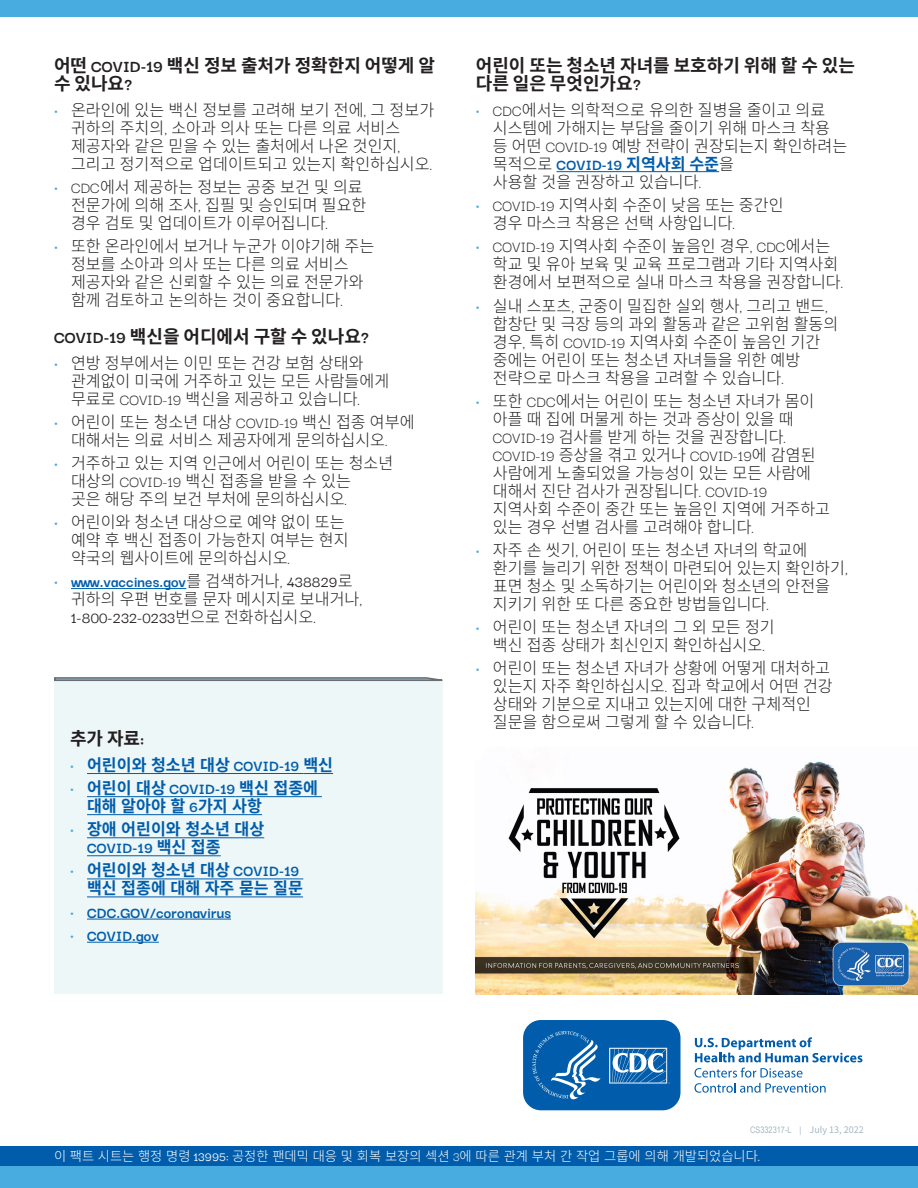
<style>
.page{position:relative;width:918px;height:1188px;background:#fff}
.page>*{position:absolute;margin:0;border:0;box-sizing:border-box;transform-origin:0 0}
.t1{font:700 18px/18.8px "Noto Sans CJ Kkr";color:#231f20}
.t2{font:300 16.5px/18px "Noto Sans CJ Kkr";color:#231f20}
.t3{font:700 16.5px/18px "Noto Sans CJ Kkr";color:#015dab}
.t4{font:700 16.5px "Darker Grotesque";letter-spacing:.01em;color:#015dab}
.P_references{font:300 13.5px "Noto Sans CJ Kkr";color:#fff}
.t5{font:9px "Arial Narrow";color:#a3b7c1}
.s1{font-family:"Darker Grotesque"}
.s2{font-family:"Darker Grotesque";font-weight:700;color:#48ace0}
.s3{font-family:"Darker Grotesque";font-weight:400}
.s4{font-family:"Darker Grotesque";font-weight:700;color:#015dab}
.s5{font-family:"Darker Grotesque";font-weight:500}
.s6{font-family:"Darker Grotesque";color:#48ace0}
.s7{color:#48ace0}
.s8{font-weight:700;color:#015dab}
.s9{font-family:"Noto Sans CJ Kkr"}
</style>
<div class="page">
<div style="left:1px;top:1167px;width:917px;height:21px;background:#48ace0"></div>
<div style="left:0;top:0;width:918px;height:17px;background:#48ace0"></div>
<div style="left:54px;top:680px;width:388px;height:314px;background:#edf7f8"></div>
<svg style="left:54px;top:677px;width:389px;height:5px"></svg>
<div style="left:0;top:1147px;width:918px;height:19px;background:#015dab"></div>
<hr style="left:71px;top:588px;width:115px;height:1px;background:#015dab">
<hr style="left:557px;top:171px;width:162px;height:1px;background:#015dab">
<hr style="left:87px;top:773px;width:143px;height:1px;background:#015dab">
<hr style="left:230px;top:773px;width:73px;height:1px;background:#015dab">
<hr style="left:303px;top:773px;width:30px;height:1px;background:#015dab">
<hr style="left:87px;top:796px;width:83px;height:1px;background:#015dab">
<hr style="left:170px;top:796px;width:66px;height:1px;background:#015dab">
<hr style="left:236px;top:796px;width:86px;height:1px;background:#015dab">
<hr style="left:87px;top:814px;width:102px;height:1px;background:#015dab">
<hr style="left:198px;top:814px;width:64px;height:1px;background:#015dab">
<hr style="left:87px;top:838px;width:177px;height:1px;background:#015dab">
<hr style="left:87px;top:856px;width:66px;height:1px;background:#015dab">
<hr style="left:153px;top:856px;width:68px;height:1px;background:#015dab">
<hr style="left:87px;top:879px;width:147px;height:1px;background:#015dab">
<hr style="left:234px;top:879px;width:65px;height:1px;background:#015dab">
<hr style="left:87px;top:897px;width:216px;height:1px;background:#015dab">
<hr style="left:87px;top:919px;width:144px;height:1px;background:#015dab">
<hr style="left:87px;top:942px;width:72px;height:1px;background:#015dab">
<svg style="left:695px;top:1037px;width:167px;height:25px"></svg>
<svg style="left:694px;top:1068px;width:132px;height:25px"></svg>
<svg style="left:523px;top:1020px;width:158px;height:91px;background:#2272b6"></svg>
<img style="left:476px;top:761px;width:442px;height:233px">
<h3 class="t1" style="left:54px;top:56px;width:383px">어떤 <span class="s1">COVID-19</span> 백신 정보 출처가 정확한지 어떻게 알 수 있나요<span class="s1">?</span></h3>
<p class="t2" style="left:71px;top:101px;width:365px;text-indent:-17px"><span class="s2">•</span> 온라인에 있는 백신 정보를 고려해 보기 전에<span class="s3">,</span> 그 정보가 귀하의 주치의<span class="s3">,</span> 소아과 의사 또는 다른 의료 서비스 제공자와 같은 믿을 수 있는 출처에서 나온 것인지<span class="s3">, </span>그리고 정기적으로 업데이트되고 있는지 확인하십시오<span class="s3">.</span></p>
<p class="t2" style="left:71px;top:179px;width:297px;text-indent:-17px"><span class="s2">•</span> <span class="s3">CDC</span>에서 제공하는 정보는 공중 보건 및 의료 전문가에 의해 조사<span class="s3">,</span> 집필 및 승인되며 필요한 경우 검토 및 업데이트가 이루어집니다<span class="s3">.</span></p>
<p class="t2" style="left:71px;top:238px;width:305px;text-indent:-17px"><span class="s2">•</span> 또한 온라인에서 보거나 누군가 이야기해 주는 정보를 소아과 의사 또는 다른 의료 서비스 제공자와 같은 신뢰할 수 있는 의료 전문가와 함께 검토하고 논의하는 것이 중요합니다<span class="s3">.</span></p>
<h3 class="t1" style="left:54px;top:327px;width:316px"><span class="s1">COVID-19</span> 백신을 어디에서 구할 수 있나요<span class="s1">?</span></h3>
<p class="t2" style="left:71px;top:354px;width:320px;text-indent:-17px"><span class="s2">•</span> 연방 정부에서는 이민 또는 건강 보험 상태와 관계없이 미국에 거주하고 있는 모든 사람들에게 무료로 <span class="s3">COVID-19</span> 백신을 제공하고 있습니다<span class="s3">.</span></p>
<p class="t2" style="left:71px;top:413px;width:345px;text-indent:-17px"><span class="s2">•</span> 어린이 또는 청소년 대상 <span class="s3">COVID-19</span> 백신 접종 여부에 대해서는 의료 서비스 제공자에게 문의하십시오<span class="s3">.</span></p>
<p class="t2" style="left:71px;top:454px;width:324px;text-indent:-17px"><span class="s2">•</span> 거주하고 있는 지역 인근에서 어린이 또는 청소년 대상의 <span class="s3">COVID-19</span> 백신 접종을 받을 수 있는<br>곳은 해당 주의 보건 부처에 문의하십시오<span class="s3">.</span></p>
<p class="t2" style="left:71px;top:513px;width:279px;text-indent:-17px"><span class="s2">•</span> 어린이와 청소년 대상으로 예약 없이 또는 예약 후 백신 접종이 가능한지 여부는 현지 약국의 웹사이트에 문의하십시오<span class="s3">.</span></p>
<p class="t2" style="left:71px;top:572px;width:293px;text-indent:-17px"><span class="s2">•</span> <span class="s4">www.vaccines.gov</span>를 검색하거나<span class="s3">,</span> <span class="s5">438829</span>로 귀하의 우편 번호를 문자 메시지로 보내거나<span class="s3">,<br></span><span class="s5">1-800-232-0233</span>번으로 전화하십시오<span class="s3">.</span></p>
<h3 class="t1" style="left:70px;top:730px;width:76px">추가 자료<span class="s1">:</span></h3>
<p class="t3" style="left:70px;top:756px;width:265px"><span class="s6">•</span> 어린이와 청소년 대상 <span class="s1">COVID-19</span> 백신</p>
<p class="t3" style="left:87px;top:779px;width:233px;text-indent:-17px"><span class="s6">•</span> 어린이 대상 <span class="s1">COVID-19</span> 백신 접종에 대해 알아야 할 <span class="s1">6</span>가지 사항</p>
<p class="t3" style="left:87px;top:821px;width:179px;text-indent:-17px"><span class="s6">•</span> 장애 어린이와 청소년 대상<br><span class="s1">COVID-19</span> 백신 접종</p>
<p class="t3" style="left:70px;top:862px;width:235px;text-align:right"><span class="s6">•</span> 어린이와 청소년 대상 <span class="s1">COVID-19 </span>백신 접종에 대해 자주 묻는 질문</p>
<p class="t4" style="left:70px;top:900px;width:163px"><span class="s7">•</span> CDC.GOV/coronavirus</p>
<p class="t4" style="left:70px;top:923px;width:90px"><span class="s7">•</span> COVID.gov</p>
<h3 class="t1" style="left:476px;top:56px;width:381px">어린이 또는 청소년 자녀를 보호하기 위해 할 수 있는 다른 일은 무엇인가요<span class="s1">?</span></h3>
<p class="t2" style="left:493px;top:101px;width:356px;text-indent:-17px"><span class="s2">•</span> <span class="s3">CDC</span>에서는 의학적으로 유의한 질병을 줄이고 의료 시스템에 가해지는 부담을 줄이기 위해 마스크 착용 등 어떤 <span class="s3">COVID-19</span> 예방 전략이 권장되는지 확인하려는 목적으로 <span class="s4">COVID-19</span> <span class="s8">지역사회 수준</span>을<br>사용할 것을 권장하고 있습니다<span class="s3">.</span></p>
<p class="t2" style="left:493px;top:197px;width:292px;text-indent:-17px"><span class="s2">•</span> <span class="s3">COVID-19</span> 지역사회 수준이 낮음 또는 중간인 경우 마스크 착용은 선택 사항입니다<span class="s3">.</span></p>
<p class="t2" style="left:493px;top:238px;width:352px;text-indent:-17px"><span class="s2">•</span> <span class="s3">COVID-19</span> 지역사회 수준이 높음인 경우<span class="s3">, CDC</span>에서는 학교 및 유아 보육 및 교육 프로그램과 기타 지역사회 환경에서 보편적으로 실내 마스크 착용을 권장합니다<span class="s3">.</span></p>
<p class="t2" style="left:493px;top:297px;width:347px;text-indent:-17px"><span class="s2">•</span> 실내 스포츠<span class="s3">,</span> 군중이 밀집한 실외 행사<span class="s3">,</span> 그리고 밴드<span class="s3">, </span>합창단 및 극장 등의 과외 활동과 같은 고위험 활동의 경우<span class="s3">,</span> 특히 <span class="s3">COVID-19</span> 지역사회 수준이 높음인 기간 중에는 어린이 또는 청소년 자녀들을 위한 예방 전략으로 마스크 착용을 고려할 수 있습니다<span class="s3">.</span></p>
<p class="t2" style="left:493px;top:392px;width:339px;text-indent:-17px"><span class="s2">•</span> 또한 <span class="s3">CDC</span>에서는 어린이 또는 청소년 자녀가 몸이 아플 때 집에 머물게 하는 것과 증상이 있을 때<br><span class="s3">COVID-19</span> 검사를 받게 하는 것을 권장합니다<span class="s3">.<br>COVID-19</span> 증상을 겪고 있거나 <span class="s3">COVID-19</span>에 감염된 사람에게 노출되었을 가능성이 있는 모든 사람에 대해서 진단 검사가 권장됩니다<span class="s3">. COVID-19 </span>지역사회 수준이 중간 또는 높음인 지역에 거주하고 있는 경우 선별 검사를 고려해야 합니다<span class="s3">.</span></p>
<p class="t2" style="left:493px;top:541px;width:356px;text-indent:-17px"><span class="s2">•</span> 자주 손 씻기<span class="s3">,</span> 어린이 또는 청소년 자녀의 학교에 환기를 늘리기 위한 정책이 마련되어 있는지 확인하기<span class="s3">, </span>표면 청소 및 소독하기는 어린이와 청소년의 안전을 지키기 위한 또 다른 중요한 방법들입니다<span class="s3">.</span></p>
<p class="t2" style="left:476px;top:618px;width:300px;text-align:center"><span class="s2">•</span> 어린이 또는 청소년 자녀의 그 외 모든 정기 백신 접종 상태가 최신인지 확인하십시오<span class="s3">.</span></p>
<p class="t2" style="left:493px;top:659px;width:341px;text-indent:-17px"><span class="s2">•</span> 어린이 또는 청소년 자녀가 상황에 어떻게 대처하고 있는지 자주 확인하십시오<span class="s3">.</span> 집과 학교에서 어떤 건강 상태와 기분으로 지내고 있는지에 대한 구체적인 질문을 함으로써 그렇게 할 수 있습니다<span class="s3">.</span></p>
<p class="t5" style="left:750px;top:1124px;width:115px">CS332317-L | <span class="s9">July 13, 2022</span></p>
<p class="P_references" style="left:54px;top:1149px;width:708px">이 팩트 시트는 행정 명령 <span class="s5">13995:</span> 공정한 팬데믹 대응 및 회복 보장의 섹션 <span class="s3">3</span>에 따른 관계 부처 간 작업 그룹에 의해 개발되었습니다<span class="s5">.</span></p>
</div>
